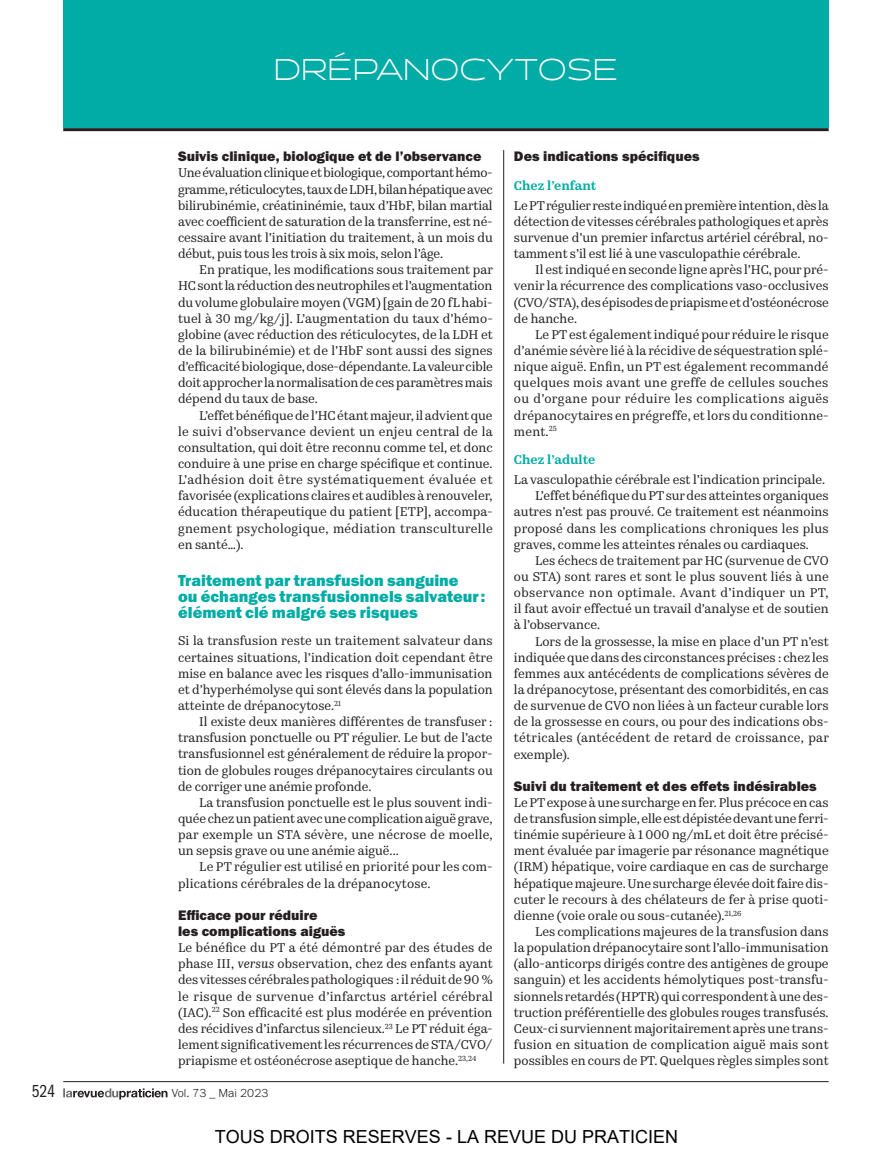
<style>
.page{position:relative;width:893px;height:1149px;background:#fff}
.page>*{position:absolute;margin:0;border:0;box-sizing:border-box;transform-origin:0 0}
.t1{font:300 30px "Halogen";letter-spacing:.02em;color:#fff;scale:.9 1}
.t2{font:18px "Arial";color:#000}
.t3{font:18px "Franklin Gothic URW Com Boo";color:#231f20}
.Inter_1{font:16.5px/16px "Franklin Gothic URW Hea";color:#00aca5}
.Inter_2{font:14.25px/16.2px "Franklin Gothic URW Hea";color:#231f20}
.Texte_courant_avec{font:12.75px/16.2px "Kazimir Text";color:#231f20;text-align:justify}
.Texte_courant{font:12.75px/16.2px "Kazimir Text";letter-spacing:-.005em;color:#231f20;text-align:justify}
.Inter_3{font:600 12.75px "Kazimir Text";color:#00aca5}
.t4{font:300 12px "Franklin Gothic URW";color:#231f20}
.s1{font-style:italic}
</style>
<div class="page">
<div style="left:63px;top:0;width:766px;height:128px;background:#00aca5"></div>
<hr style="left:63px;top:128px;width:766px;height:3px;background:#231f20">
<svg style="left:63px;top:1088px;width:104px;height:11px"></svg>
<hr style="left:63px;top:1080px;width:766px;height:1px;background:#231f20">
<hr style="left:503px;top:150px;width:1px;height:913px;background:#231f20">
<h1 class="t1" style="left:274px;top:51px;width:383px">DRÉPANOCYTOSE</h1>
<p class="Inter_2" style="left:178px;top:148px;width:305px">Suivis clinique, biologique et de l’observance</p>
<p class="Texte_courant" style="left:178px;top:164px;width:316px;text-align:left">Une évaluation clinique et biologique, comportant hémo&shy;gramme, réticulocytes, taux de LDH, bilan hépatique avec bilirubinémie, créatininémie, taux d’HbF, bilan martial avec coefficient de saturation de la transferrine, est né&shy;cessaire avant l’initiation du traitement, à un mois du début, puis tous les trois à six mois, selon l’âge.</p>
<p class="Texte_courant_avec" style="left:178px;top:261px;width:316px;text-align:left;text-indent:21px">En pratique, les modifications sous traitement par HC sont la réduction des neutrophiles et l’augmentation du volume globulaire moyen (VGM) [gain de 20 fL habi&shy;tuel à 30 mg/kg/j]. L’augmentation du taux d’hémo&shy;globine (avec réduction des réticulocytes, de la LDH et de la bilirubinémie) et de l’HbF sont aussi des signes d’efficacité biologique, dose-dépendante. La valeur cible doit approcher la normalisation de ces paramètres mais dépend du taux de base.</p>
<p class="Texte_courant_avec" style="left:178px;top:406px;width:316px;text-indent:21px">L’effet bénéfique de l’HC étant majeur, il advient que le suivi d’observance devient un enjeu central de la consultation, qui doit être reconnu comme tel, et donc conduire à une prise en charge spécifique et continue.<br>L’adhésion doit être systématiquement évaluée et favorisée (explications claires et audibles à renouveler, éducation thérapeutique du patient [ETP], accompa&shy;gnement psychologique, médiation transculturelle en santé…).</p>
<p class="Inter_1" style="left:178px;top:572px;width:309px">Traitement par transfusion sanguine<br>ou échanges transfusionnels salvateur : élément clé malgré ses risques</p>
<p class="Texte_courant" style="left:178px;top:632px;width:316px">Si la transfusion reste un traitement salvateur dans certaines situations, l’indication doit cependant être mise en balance avec les risques d’allo-immunisation et d’hyperhémolyse qui sont élevés dans la population atteinte de drépanocytose.<sup>21</sup></p>
<p class="Texte_courant_avec" style="left:178px;top:712px;width:316px;text-indent:21px">Il existe deux manières différentes de transfuser : transfusion ponctuelle ou PT régulier. Le but de l’acte transfusionnel est généralement de réduire la propor&shy;tion de globules rouges drépanocytaires circulants ou de corriger une anémie profonde.</p>
<p class="Texte_courant_avec" style="left:178px;top:793px;width:316px;text-indent:21px">La transfusion ponctuelle est le plus souvent indi&shy;quée chez un patient avec une complication aiguë grave, par exemple un STA sévère, une nécrose de moelle, un sepsis grave ou une anémie aiguë...</p>
<p class="Texte_courant_avec" style="left:178px;top:857px;width:316px;text-indent:21px">Le PT régulier est utilisé en priorité pour les com&shy;plications cérébrales de la drépanocytose.</p>
<p class="Inter_2" style="left:178px;top:906px;width:169px">Efficace pour réduire<br>les complications aiguës</p>
<p class="Texte_courant" style="left:178px;top:938px;width:316px">Le bénéfice du PT a été démontré par des études de phase III, <span class="s1">versus</span> observation, chez des enfants ayant des vitesses cérébrales pathologiques : il réduit de 90 % le risque de survenue d’infarctus artériel cérébral (IAC).<sup>22</sup> Son efficacité est plus modérée en prévention des récidives d’infarctus silencieux.<sup>23</sup> Le PT réduit éga&shy;lement significativement les récurrences de STA/CVO/ priapisme et ostéonécrose aseptique de hanche.<sup>23,24</sup></p>
<h2 class="t3" style="left:32px;top:1078px;width:25px">524</h2>
<p class="t4" style="left:172px;top:1085px;width:98px">Vol. 73 _ Mai 2023</p>
<p class="Inter_2" style="left:514px;top:148px;width:187px">Des indications spécifiques</p>
<p class="Inter_3" style="left:514px;top:176px;width:84px">Chez l’enfant</p>
<p class="Texte_courant" style="left:514px;top:196px;width:316px">Le PT régulier reste indiqué en première intention, dès la détection de vitesses cérébrales pathologiques et après survenue d’un premier infarctus artériel cérébral, no&shy;tamment s’il est lié à une vasculopathie cérébrale.</p>
<p class="Texte_courant_avec" style="left:514px;top:261px;width:316px;text-indent:21px">Il est indiqué en seconde ligne après l’HC, pour pré&shy;venir la récurrence des complications vaso-occlusives (CVO/STA), des épisodes de priapisme et d’ostéonécrose de hanche.</p>
<p class="Texte_courant_avec" style="left:514px;top:325px;width:316px;text-indent:21px">Le PT est également indiqué pour réduire le risque d’anémie sévère lié à la récidive de séquestration splé&shy;nique aiguë. Enfin, un PT est également recommandé quelques mois avant une greffe de cellules souches ou d’organe pour réduire les complications aiguës drépanocytaires en prégreffe, et lors du conditionne&shy;ment.<sup>25</sup></p>
<p class="Inter_3" style="left:514px;top:450px;width:83px">Chez l’adulte</p>
<p class="Texte_courant" style="left:514px;top:470px;width:313px">La vasculopathie cérébrale est l’indication principale.</p>
<p class="Texte_courant_avec" style="left:514px;top:486px;width:316px;text-indent:21px">L’effet bénéfique du PT sur des atteintes organiques autres n’est pas prouvé. Ce traitement est néanmoins proposé dans les complications chroniques les plus graves, comme les atteintes rénales ou cardiaques.</p>
<p class="Texte_courant_avec" style="left:514px;top:551px;width:316px;text-indent:21px">Les échecs de traitement par HC (survenue de CVO ou STA) sont rares et sont le plus souvent liés à une observance non optimale. Avant d’indiquer un PT, il faut avoir effectué un travail d’analyse et de soutien à l’observance.</p>
<p class="Texte_courant_avec" style="left:514px;top:632px;width:317px;text-indent:21px">Lors de la grossesse, la mise en place d’un PT n’est indiquée que dans des circonstances précises : chez les femmes aux antécédents de complications sévères de la drépanocytose, présentant des comorbidités, en cas de survenue de CVO non liées à un facteur curable lors de la grossesse en cours, ou pour des indications obs&shy;tétricales (antécédent de retard de croissance, par exemple).</p>
<p class="Inter_2" style="left:514px;top:777px;width:304px">Suivi du traitement et des effets indésirables</p>
<p class="Texte_courant" style="left:514px;top:793px;width:316px;text-align:left">Le PT expose à une surcharge en fer. Plus précoce en cas de transfusion simple, elle est dépistée devant une ferri&shy;tinémie supérieure à 1 000 ng/mL et doit être précisé&shy;ment évaluée par imagerie par résonance magnétique (IRM) hépatique, voire cardiaque en cas de surcharge hépatique majeure. Une surcharge élevée doit faire dis&shy;cuter le recours à des chélateurs de fer à prise quoti&shy;dienne (voie orale ou sous-cutanée).<sup>21,26</sup></p>
<p class="Texte_courant_avec" style="left:514px;top:922px;width:316px;text-indent:21px">Les complications majeures de la transfusion dans la population drépanocytaire sont l’allo-immunisation (allo-anticorps dirigés contre des antigènes de groupe sanguin) et les accidents hémolytiques post-transfu&shy;sionnels retardés (HPTR) qui correspondent à une des&shy;truction préférentielle des globules rouges transfusés.<br>Ceux-ci surviennent majoritairement après une trans&shy;fusion en situation de complication aiguë mais sont possibles en cours de PT. Quelques règles simples sont</p>
<h2 class="t2" style="left:215px;top:1123px;width:465px">TOUS DROITS RESERVES - LA REVUE DU PRATICIEN</h2>
</div>
